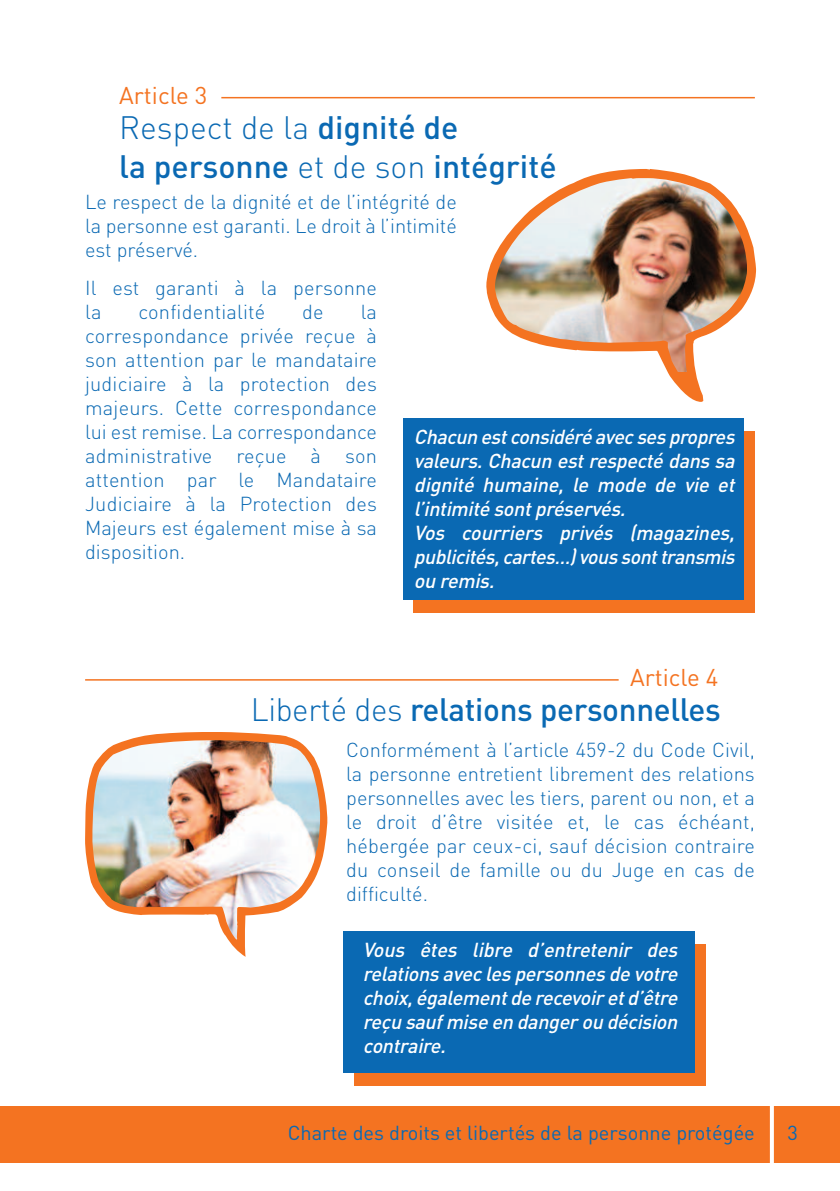
<style>
.page{position:relative;width:840px;height:1191px;background:#fff}
.page>*{position:absolute;margin:0;border:0;box-sizing:border-box;transform-origin:0 0}
.t1{font:500 32px/39.2px "DIN";letter-spacing:-.01em;color:#0a69b3}
.t2{font:24px "DIN";color:#f47321}
.t3{font:300 20px/24px "DIN";color:#0a69b3;text-align:justify}
.t4{font:italic 500 20px/24px "DIN";letter-spacing:-.025em;color:#fff;text-align:justify}
.t5{font:20px "DIN";color:#0a69b3}
.s1{font-weight:300}
</style>
<div class="page">
<hr style="left:85px;top:679px;width:533px;height:1px;background:#f47321">
<div style="left:0;top:1106px;width:839px;height:56px;background:#f47321"></div>
<svg style="left:85px;top:732px;width:242px;height:224px"></svg>
<img style="left:92px;top:739px;width:228px;height:200px">
<svg style="left:769px;top:1106px;width:4px;height:57px"></svg>
<div style="left:353px;top:943px;width:352px;height:142px;background:#f47321"></div>
<div style="left:342px;top:931px;width:352px;height:142px;background:#0a69b3"></div>
<hr style="left:221px;top:97px;width:533px;height:1px;background:#f47321">
<svg style="left:486px;top:169px;width:269px;height:233px"></svg>
<svg style="left:494px;top:372px;width:252px;height:13px"></svg>
<img style="left:494px;top:178px;width:252px;height:194px">
<div style="left:413px;top:431px;width:341px;height:181px;background:#f47321"></div>
<div style="left:403px;top:418px;width:340px;height:182px;background:#0a69b3"></div>
<p class="t2" style="left:119px;top:81px;width:90px">Article 3</p>
<h1 class="t1" style="left:119px;top:108px;width:438px"><span class="s1">Respect de la</span> dignité de<br>la personne <span class="s1">et de son</span> intégrité</h1>
<p class="t3" style="left:85px;top:190px;width:373px">Le respect de la dignité et de l’intégrité de la personne est garanti. Le droit à l’intimité est préservé.</p>
<p class="t3" style="left:85px;top:276px;width:293px">Il est garanti à la personne la</p>
<p class="t3" style="left:138px;top:300px;width:128px">confidentialité</p>
<p class="t3" style="left:302px;top:300px;width:23px">de</p>
<p class="t3" style="left:85px;top:300px;width:293px;text-indent:275px">la correspondance privée reçue à son attention par le mandataire judiciaire à la protection des majeurs. Cette correspondance lui est remise. La correspondance administrative reçue à son attention par le Mandataire Judiciaire à la Protection des Majeurs est également mise à sa disposition.</p>
<p class="t4" style="left:414px;top:425px;width:326px;text-align:left">Chacun est considéré avec ses propres valeurs. Chacun est respecté dans sa dignité humaine, le mode de vie et l’intimité sont préservés.<br>Vos courriers privés (magazines, publicités, cartes…) vous sont transmis ou remis.</p>
<p class="t2" style="left:629px;top:663px;width:90px">Article 4</p>
<h1 class="t1" style="left:250px;top:690px;width:471px"><span class="s1">Liberté des</span> relations personnelles</h1>
<p class="t3" style="left:346px;top:738px;width:410px">Conformément à l’article 459-2 du Code Civil, la personne entretient librement des relations personnelles avec les tiers, parent ou non, et a le droit d’être visitée et, le cas échéant, hébergée par ceux-ci, sauf décision contraire du conseil de famille ou du Juge en cas de difficulté.</p>
<p class="t4" style="left:362px;top:937px;width:320px">Vous êtes libre d’entretenir des relations avec les personnes de votre choix, également de recevoir et d’être reçu sauf mise en danger ou décision contraire.</p>
<p class="t5" style="left:287px;top:1121px;width:468px">Charte des droits et libertés de la personne protégée</p>
<p class="t5" style="left:786px;top:1121px;width:12px">3</p>
</div>
